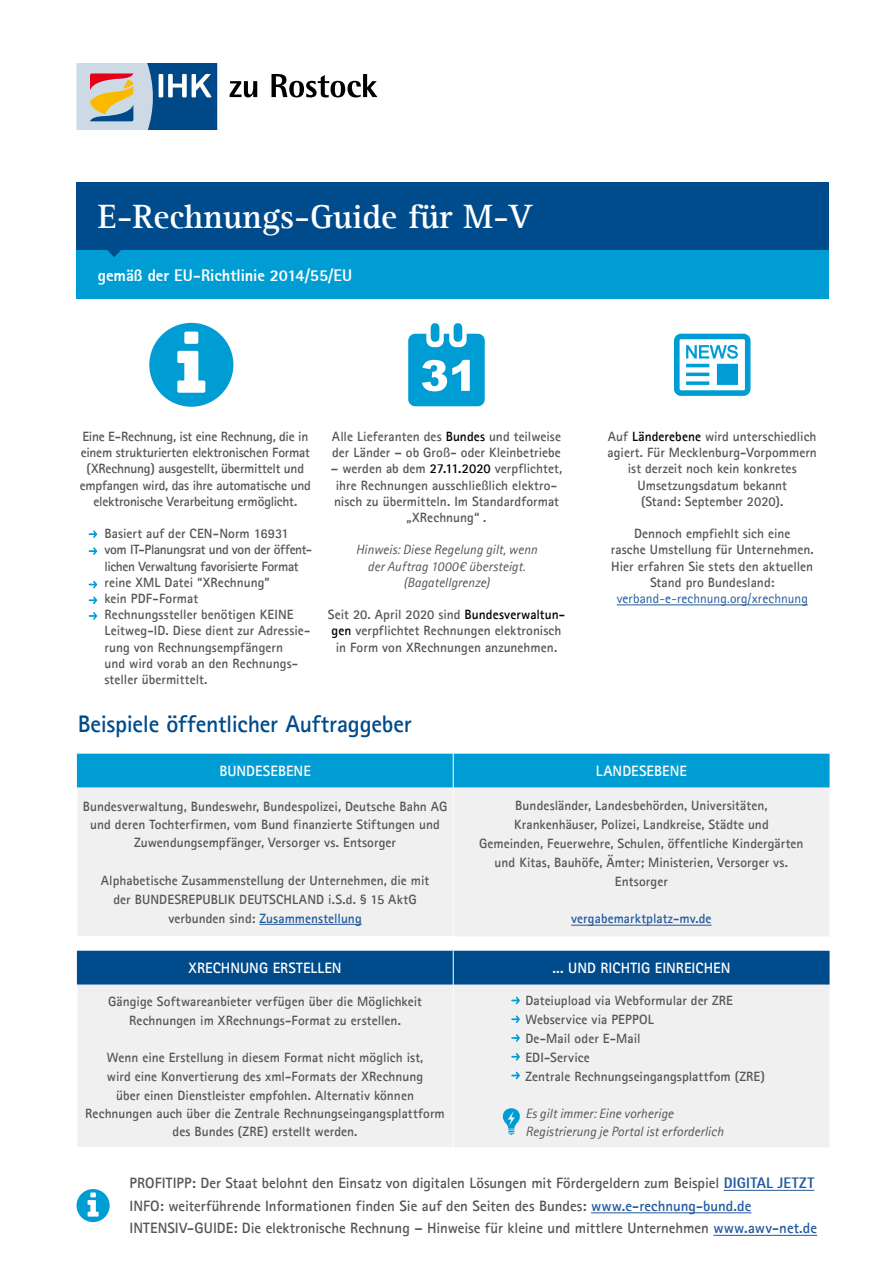
<style>
.page{position:relative;width:893px;height:1263px;background:#fff}
.page>*{position:absolute;margin:0;border:0;box-sizing:border-box;transform-origin:0 0}
.t1{font:700 34.5px "Agfa Rotis Serif";color:#fff}
.t2{font:700 24px "Agfa Rotis Sans Serif";letter-spacing:-.01em;color:#004b8c}
.t3{font:800 16.5px "Agfa Rotis Sans Serif";letter-spacing:-.005em;color:#fff}
.t4{font:700 15px/22.5px "Agfa Rotis Sans Serif";color:#565656}
.t5{font:700 15px "Agfa Rotis Sans Serif";letter-spacing:.005em;color:#fff}
.t6{font:700 13.5px/16.2px "Agfa Rotis Sans Serif";color:#565656;text-align:center}
.t7{font:700 13.5px/16.2px "Agfa Rotis Sans Serif";letter-spacing:-.02em;color:#565656;text-align:center}
.t8{font:italic 13.5px/16.2px "Agfa Rotis Sans Serif";color:#565656;text-align:center}
.t9{font:13.5px "Agfa Rotis Sans Serif";letter-spacing:.005em;color:#245a9c}
.t10{font:700 13.5px "Agfa Rotis Sans Serif";color:#245a9c}
.s1{color:#000}
.s2{color:#245a9c}
.s3{font-weight:800;color:#245a9c}
</style>
<div class="page">
<hr style="left:724px;top:1190px;width:90px;height:1px;background:#245a9c">
<hr style="left:591px;top:1212px;width:160px;height:1px;background:#245a9c">
<hr style="left:713px;top:1235px;width:104px;height:1px;background:#245a9c">
<svg style="left:77px;top:64px;width:140px;height:66px;background:#7a93aa"></svg>
<svg style="left:230px;top:81px;width:27px;height:16px"></svg>
<svg style="left:271px;top:74px;width:106px;height:23px"></svg>
<div style="left:77px;top:182px;width:752px;height:68px;background:#004b8c"></div>
<div style="left:77px;top:250px;width:752px;height:49px;background:#009dd4"></div>
<svg style="left:107px;top:250px;width:14px;height:7px"></svg>
<hr style="left:617px;top:605px;width:191px;height:1px;background:#245a9c">
<svg style="left:149px;top:323px;width:84px;height:84px"></svg>
<svg style="left:77px;top:1189px;width:33px;height:33px"></svg>
<svg style="left:408px;top:323px;width:77px;height:83px"></svg>
<svg style="left:674px;top:334px;width:76px;height:62px"></svg>
<svg style="left:89px;top:530px;width:8px;height:8px"></svg>
<svg style="left:89px;top:547px;width:8px;height:8px"></svg>
<svg style="left:89px;top:581px;width:8px;height:7px"></svg>
<svg style="left:89px;top:596px;width:8px;height:8px"></svg>
<svg style="left:89px;top:612px;width:8px;height:8px"></svg>
<div style="left:77px;top:754px;width:753px;height:34px;background:#009dd4"></div>
<div style="left:78px;top:788px;width:751px;height:148px;background:#f0f0f0"></div>
<hr style="left:453px;top:754px;width:1px;height:34px;background:#fff">
<hr style="left:453px;top:788px;width:1px;height:148px;background:#fff">
<hr style="left:259px;top:924px;width:103px;height:1px;background:#245a9c">
<hr style="left:571px;top:925px;width:141px;height:1px;background:#245a9c">
<div style="left:77px;top:951px;width:753px;height:34px;background:#004b8c"></div>
<div style="left:78px;top:985px;width:751px;height:162px;background:#f0f0f0"></div>
<hr style="left:453px;top:951px;width:1px;height:34px;background:#fff">
<hr style="left:453px;top:985px;width:1px;height:162px;background:#fff">
<svg style="left:511px;top:996px;width:9px;height:8px"></svg>
<svg style="left:511px;top:1015px;width:9px;height:8px"></svg>
<svg style="left:511px;top:1034px;width:9px;height:8px"></svg>
<svg style="left:511px;top:1053px;width:9px;height:7px"></svg>
<svg style="left:511px;top:1071px;width:9px;height:8px"></svg>
<svg style="left:503px;top:1108px;width:17px;height:27px"></svg>
<h1 class="t1" style="left:98px;top:196px;width:436px">E-Rechnungs-Guide für M-V</h1>
<p class="t3" style="left:98px;top:265px;width:256px">gemäß der EU-Richtlinie 2014/55/EU</p>
<p class="t7" style="left:80px;top:428px;width:232px">Eine E-Rechnung, ist eine Rechnung, die in einem strukturierten elektronischen Format (XRechnung) ausgestellt, übermittelt und empfangen wird, das ihre automatische und elektronische Verarbeitung ermöglicht.</p>
<p class="t6" style="left:105px;top:525px;width:209px;text-align:left">Basiert auf der CEN-Norm 16931 vom IT-Planungsrat und von der öffent&shy;lichen Verwaltung favorisierte Format reine XML Datei “XRechnung”<br>kein PDF-Format<br>Rechnungssteller benötigen KEINE<br>Leitweg-ID. Diese dient zur Adressie&shy;rung von Rechnungsempfängern<br>und wird vorab an den Rechnungs&shy;steller übermittelt.</p>
<p class="t6" style="left:332px;top:428px;width:231px;text-align:left">Alle Lieferanten des <span class="s1">Bundes</span> und teilweise der Länder – ob Groß- oder Kleinbetriebe</p>
<p class="t6" style="left:331px;top:460px;width:233px">– werden ab dem <span class="s1">27.11.2020</span> verpflichtet, ihre Rechnungen ausschließlich elektro&shy;nisch zu übermitteln. Im Standardformat „XRechnung“ .</p>
<p class="t8" style="left:356px;top:542px;width:183px">Hinweis: Diese Regelung gilt, wenn der Auftrag 1000€ übersteigt. (Bagatellgrenze)</p>
<p class="t6" style="left:328px;top:606px;width:239px">Seit 20. April 2020 sind <span class="s1">Bundesverwaltun&shy;gen</span> verpflichtet Rechnungen elektronisch in Form von XRechnungen anzunehmen.</p>
<h2 class="t2" style="left:78px;top:709px;width:336px">Beispiele öffentlicher Auftraggeber</h2>
<p class="t6" style="left:608px;top:428px;width:211px">Auf <span class="s1">Länderebene</span> wird unterschiedlich agiert. Für Mecklenburg-Vorpommern ist derzeit noch kein konkretes<br>Umsetzungsdatum bekannt<br>(Stand: September 2020).</p>
<p class="t6" style="left:611px;top:525px;width:205px">Dennoch empfiehlt sich eine<br>rasche Umstellung für Unternehmen.<br>Hier erfahren Sie stets den aktuellen<br>Stand pro Bundesland:</p>
<p class="t9" style="left:617px;top:590px;width:193px">verband-e-rechnung.org/xrechnung</p>
<p class="t5" style="left:219px;top:761px;width:93px">BUNDESEBENE</p>
<p class="t5" style="left:596px;top:761px;width:92px">LANDESEBENE</p>
<p class="t6" style="left:83px;top:797px;width:366px;line-height:18px">Bundesverwaltung, Bundeswehr, Bundespolizei, Deutsche Bahn AG und deren Tochterfirmen, vom Bund finanzierte Stiftungen und<br>Zuwendungsempfänger, Versorger vs. Entsorger</p>
<p class="t6" style="left:101px;top:870px;width:330px;line-height:18.9px">Alphabetische Zusammenstellung der Unternehmen, die mit der BUNDESREPUBLIK DEUTSCHLAND i.S.d. § 15 AktG verbunden sind: <span class="s2">Zusammenstellung</span></p>
<p class="t6" style="left:479px;top:796px;width:326px;line-height:18.9px">Bundesländer, Landesbehörden, Universitäten, Krankenhäuser, Polizei, Landkreise, Städte und<br>Gemeinden, Feuerwehre, Schulen, öffentliche Kindergärten und Kitas, Bauhöfe, Ämter; Ministerien, Versorger vs.<br>Entsorger</p>
<p class="t10" style="left:571px;top:910px;width:142px">vergabemarktplatz-mv.de</p>
<p class="t5" style="left:188px;top:958px;width:155px">XRECHNUNG ERSTELLEN</p>
<p class="t5" style="left:552px;top:958px;width:180px">... UND RICHTIG EINREICHEN</p>
<p class="t6" style="left:108px;top:991px;width:315px;line-height:18.9px">Gängige Softwareanbieter verfügen über die Möglichkeit<br>Rechnungen im XRechnungs-Format zu erstellen.</p>
<p class="t6" style="left:85px;top:1048px;width:361px;line-height:18.5px">Wenn eine Erstellung in diesem Format nicht möglich ist,<br>wird eine Konvertierung des xml-Formats der XRechnung<br>über einen Dienstleister empfohlen. Alternativ können Rechnungen auch über die Zentrale Rechnungseingangsplattform des Bundes (ZRE) erstellt werden.</p>
<p class="t6" style="left:525px;top:991px;width:241px;line-height:18.9px;text-align:left">Dateiupload via Webformular der ZRE<br>Webservice via PEPPOL<br>De-Mail oder E-Mail<br>EDI-Service<br>Zentrale Rechnungseingangsplattfom (ZRE)</p>
<p class="t8" style="left:525px;top:1105px;width:200px;line-height:18px;text-align:left">Es gilt immer: Eine vorherige<br>Registrierung je Portal ist erforderlich</p>
<p class="t4" style="left:129px;top:1172px;width:689px">PROFITIPP: Der Staat belohnt den Einsatz von digitalen Lösungen mit Fördergeldern zum Beispiel <span class="s3">DIGITAL JETZT<br></span>INFO: weiterführende Informationen finden Sie auf den Seiten des Bundes: <span class="s2">www.e-rechnung-bund.de<br></span>INTENSIV-GUIDE: Die elektronische Rechnung – Hinweise für kleine und mittlere Unternehmen <span class="s2">www.awv-net.de</span></p>
</div>
